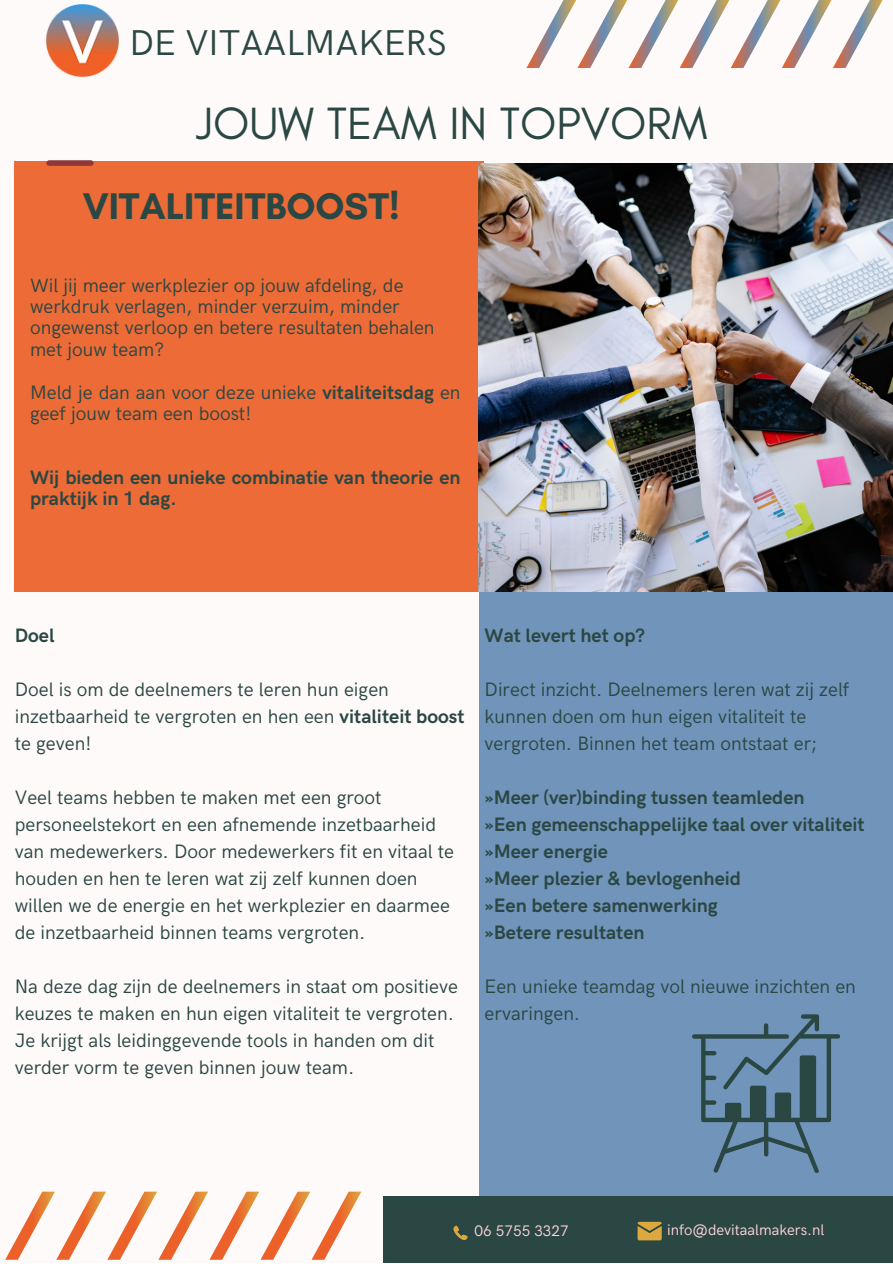
<style>
.page{position:relative;width:893px;height:1264px;background:#fff}
.page>*{position:absolute;margin:0;border:0;box-sizing:border-box;transform-origin:0 0}
.t1{font:46.05px "Glacial Indifference";color:#2b4743}
.t2{font:700 37.8px "Glacial Indifference";color:#2b4743}
.t3{font:36px "HK Grotesk";color:#2b4743}
.t4{font:19.5px/27px "HK Grotesk";color:#2b4743}
.t5{font:700 19.5px/21.3px "HK Grotesk";color:#2b4743}
.t6{font:15.3px "HK Grotesk";color:#ffd3db}
.s1{font-weight:700}
</style>
<div class="page">
<div style="left:0;top:0;width:892px;height:1262px;background:#fdfaf9"></div>
<div style="left:15px;top:161px;width:468px;height:431px;background:#ec6b37"></div>
<div style="left:383px;top:1196px;width:509px;height:66px;background:#2b4743"></div>
<img style="left:478px;top:163px;width:414px;height:428px">
<div style="left:49px;top:160px;width:42px;height:6px;background:#8c3839"></div>
<div style="left:478px;top:592px;width:414px;height:603px;background:#7194ba"></div>
<svg style="left:692px;top:1014px;width:148px;height:158px"></svg>
<svg style="left:453px;top:1225px;width:14px;height:14px"></svg>
<svg style="left:637px;top:1221px;width:24px;height:19px"></svg>
<svg style="left:5px;top:1191px;width:356px;height:68px"></svg>
<img style="left:46px;top:5px;width:72px;height:72px">
<svg style="left:526px;top:0;width:356px;height:68px"></svg>
<p class="t3" style="left:129px;top:23px;width:318px">DE VITAALMAKERS</p>
<p class="t1" style="left:196px;top:95px;width:513px">JOUW TEAM IN TOPVORM</p>
<p class="t2" style="left:83px;top:183px;width:318px">VITALITEITBOOST!</p>
<p class="t4" style="left:30px;top:275px;width:406px;line-height:21.3px">Wil jij meer werkplezier op jouw afdeling, de werkdruk verlagen, minder verzuim, minder ongewenst verloop en betere resultaten behalen met jouw team?</p>
<p class="t4" style="left:30px;top:382px;width:432px;line-height:21.3px">Meld je dan aan voor deze unieke <span class="s1">vitaliteitsdag</span> en geef jouw team een boost!</p>
<p class="t5" style="left:30px;top:467px;width:432px">Wij bieden een unieke combinatie van theorie en praktijk in 1 dag.</p>
<p class="t5" style="left:15px;top:625px;width:41px">Doel</p>
<p class="t4" style="left:15px;top:676px;width:451px">Doel is om de deelnemers te leren hun eigen inzetbaarheid te vergroten en hen een <span class="s1">vitaliteit boost </span>te geven!</p>
<p class="t4" style="left:15px;top:784px;width:441px">Veel teams hebben te maken met een groot personeelstekort en een afnemende inzetbaarheid van medewerkers. Door medewerkers fit en vitaal te houden en hen te leren wat zij zelf kunnen doen willen we de energie en het werkplezier en daarmee de inzetbaarheid binnen teams vergroten.</p>
<p class="t4" style="left:15px;top:973px;width:444px">Na deze dag zijn de deelnemers in staat om positieve keuzes te maken en hun eigen vitaliteit te vergroten.<br>Je krijgt als leidinggevende tools in handen om dit verder vorm te geven binnen jouw team.</p>
<p class="t5" style="left:484px;top:625px;width:162px">Wat levert het op?</p>
<p class="t4" style="left:484px;top:676px;width:366px">Direct inzicht. Deelnemers leren wat zij zelf kunnen doen om hun eigen vitaliteit te vergroten. Binnen het team ontstaat er;</p>
<p class="t5" style="left:484px;top:787px;width:321px">»Meer (ver)binding tussen teamleden</p>
<p class="t5" style="left:484px;top:814px;width:381px">»Een gemeenschappelijke taal over vitaliteit</p>
<p class="t5" style="left:484px;top:841px;width:125px">»Meer energie</p>
<p class="t5" style="left:484px;top:868px;width:258px">»Meer plezier &amp; bevlogenheid</p>
<p class="t5" style="left:484px;top:895px;width:235px">»Een betere samenwerking</p>
<p class="t5" style="left:484px;top:922px;width:161px">»Betere resultaten</p>
<p class="t4" style="left:484px;top:973px;width:373px">Een unieke teamdag vol nieuwe inzichten en ervaringen.</p>
<p class="t6" style="left:474px;top:1221px;width:96px">06 5755 3327</p>
<p class="t6" style="left:667px;top:1220px;width:159px">info@devitaalmakers.nl</p>
</div>
